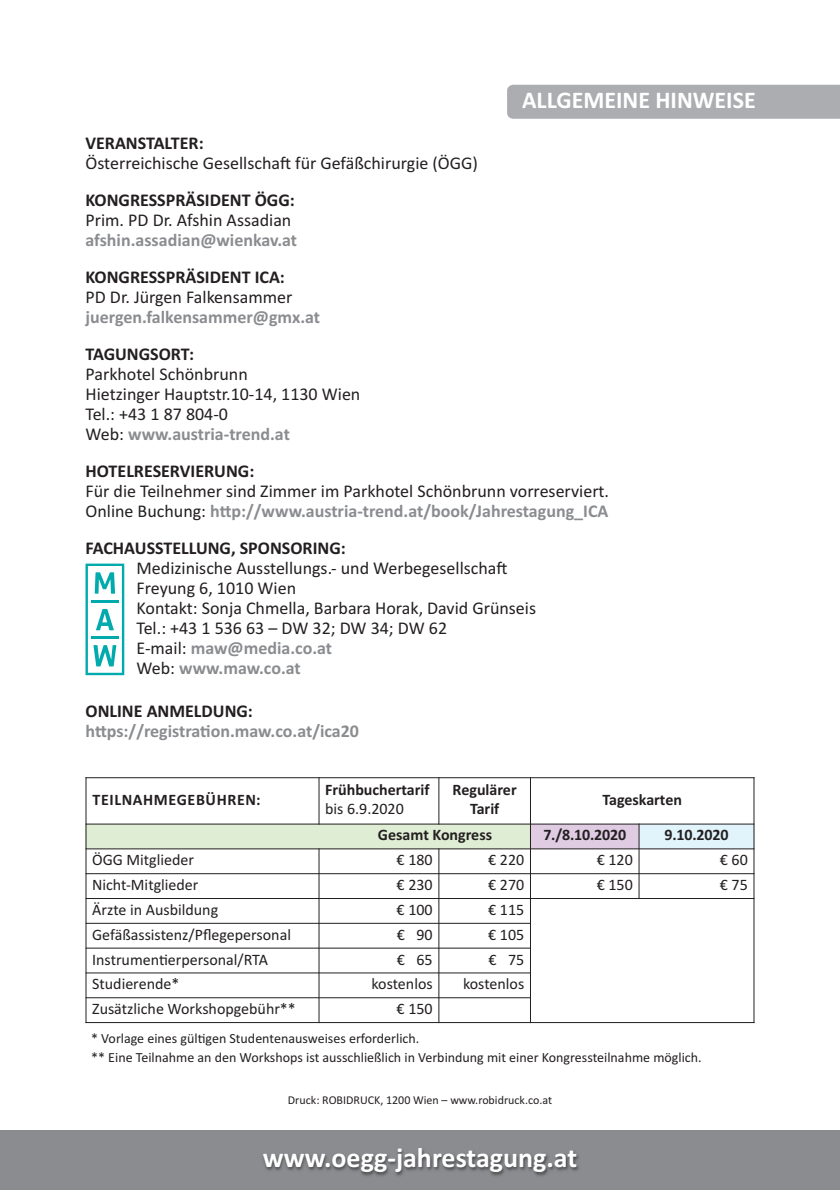
<style>
.page{position:relative;width:840px;height:1190px;background:#fff}
.page>*{position:absolute;margin:0;border:0;box-sizing:border-box;transform-origin:0 0}
.t1{font:700 28px "Calibri";color:#fff}
.t2{font:700 24px "Calibri";color:#fff}
.t3{font:18px/20px "Calibri";color:#231f20}
.t4{font:700 18px "Calibri";color:#231f20}
.t5{font:700 18px "Calibri";color:#8a8c8f}
.t6{font:16px "Calibri";color:#231f20}
.t7{font:700 16px/19px "Calibri";color:#231f20;text-align:center}
.t8{font:700 16px "Calibri";letter-spacing:.04em;color:#231f20}
.t9{font:14px/19px "Calibri";color:#231f20}
.t10{font:12px "Calibri";color:#231f20}
.s1{font-weight:700;color:#8a8c8f}
</style>
<div class="page">
<div style="left:0;top:1130px;width:840px;height:60px;background:#8a8c8f"></div>
<img style="left:263px;top:1149px;width:316px;height:27px">
<div style="left:507px;top:85px;width:333px;height:34px;background:#acadb1"></div>
<div style="left:86px;top:824px;width:444px;height:25px;background:#deedd4"></div>
<div style="left:530px;top:824px;width:109px;height:25px;background:#dfcce3"></div>
<div style="left:639px;top:824px;width:115px;height:25px;background:#e1f4fc"></div>
<hr style="left:86px;top:777px;width:1px;height:246px;background:#231f20">
<hr style="left:319px;top:777px;width:1px;height:48px;background:#231f20">
<hr style="left:319px;top:848px;width:1px;height:175px;background:#231f20">
<hr style="left:438px;top:777px;width:1px;height:48px;background:#231f20">
<hr style="left:438px;top:848px;width:1px;height:175px;background:#231f20">
<hr style="left:530px;top:777px;width:1px;height:246px;background:#231f20">
<hr style="left:639px;top:824px;width:1px;height:75px;background:#231f20">
<hr style="left:753px;top:777px;width:1px;height:246px;background:#231f20">
<hr style="left:86px;top:777px;width:668px;height:1px;background:#231f20">
<hr style="left:86px;top:824px;width:668px;height:1px;background:#231f20">
<hr style="left:86px;top:848px;width:668px;height:1px;background:#231f20">
<hr style="left:86px;top:873px;width:668px;height:1px;background:#231f20">
<hr style="left:86px;top:898px;width:668px;height:1px;background:#231f20">
<hr style="left:86px;top:923px;width:445px;height:1px;background:#231f20">
<hr style="left:86px;top:948px;width:445px;height:1px;background:#231f20">
<hr style="left:86px;top:972px;width:445px;height:1px;background:#231f20">
<hr style="left:86px;top:997px;width:445px;height:1px;background:#231f20">
<hr style="left:86px;top:1022px;width:668px;height:1px;background:#231f20">
<svg style="left:86px;top:564px;width:38px;height:111px"></svg>
<h2 class="t2" style="left:522px;top:92px;width:235px">ALLGEMEINE HINWEISE</h2>
<p class="t4" style="left:86px;top:137px;width:120px">VERANSTALTER:</p>
<p class="t3" style="left:86px;top:155px;width:394px">Österreichische Gesellschaft für Gefäßchirurgie (ÖGG)</p>
<p class="t4" style="left:86px;top:194px;width:211px">KONGRESSPRÄSIDENT ÖGG:</p>
<p class="t3" style="left:86px;top:212px;width:207px">Prim. PD Dr. Afshin Assadian</p>
<p class="t5" style="left:86px;top:234px;width:213px">afshin.assadian@wienkav.at</p>
<p class="t4" style="left:86px;top:271px;width:201px">KONGRESSPRÄSIDENT ICA:</p>
<p class="t3" style="left:86px;top:289px;width:208px">PD Dr. Jürgen Falkensammer</p>
<p class="t5" style="left:86px;top:311px;width:236px">juergen.falkensammer@gmx.at</p>
<p class="t4" style="left:86px;top:348px;width:110px">TAGUNGSORT:</p>
<p class="t3" style="left:86px;top:366px;width:276px">Parkhotel Schönbrunn<br>Hietzinger Hauptstr.10-14, 1130 Wien<br>Tel.: +43 1 87 804-0<br>Web: <span class="s1">www.austria-trend.at</span></p>
<p class="t4" style="left:86px;top:465px;width:170px">HOTELRESERVIERUNG:</p>
<p class="t3" style="left:86px;top:483px;width:525px">Für die Teilnehmer sind Zimmer im Parkhotel Schönbrunn vorreserviert.<br>Online Buchung: <span class="s1">http://www.austria-trend.at/book/Jahrestagung_ICA</span></p>
<p class="t4" style="left:86px;top:542px;width:262px">FACHAUSSTELLUNG, SPONSORING:</p>
<p class="t3" style="left:137px;top:560px;width:401px">Medizinische Ausstellungs.- und Werbegesellschaft Freyung 6, 1010 Wien<br>Kontakt: Sonja Chmella, Barbara Horak, David Grünseis Tel.: +43 1 536 63 – DW 32; DW 34; DW 62<br>E-mail: <span class="s1">maw@media.co.at<br></span>Web: <span class="s1">www.maw.co.at</span></p>
<p class="t4" style="left:86px;top:705px;width:169px">ONLINE ANMELDUNG:</p>
<p class="t5" style="left:86px;top:725px;width:275px">https://registration.maw.co.at/ica20</p>
<p class="t8" style="left:92px;top:794px;width:170px">TEILNAHMEGEBÜHREN:</p>
<p class="t7" style="left:325px;top:782px;width:106px">Frühbuchertarif</p>
<p class="t6" style="left:325px;top:804px;width:80px">bis 6.9.2020</p>
<p class="t7" style="left:453px;top:782px;width:66px">Regulärer<br>Tarif</p>
<p class="t7" style="left:602px;top:791px;width:81px">Tageskarten</p>
<p class="t7" style="left:378px;top:827px;width:116px">Gesamt Kongress</p>
<p class="t7" style="left:543px;top:827px;width:84px">7./8.10.2020</p>
<p class="t7" style="left:665px;top:827px;width:66px">9.10.2020</p>
<p class="t6" style="left:92px;top:854px;width:103px">ÖGG Mitglieder</p>
<p class="t6" style="left:397px;top:854px;width:38px">€ 180</p>
<p class="t6" style="left:488px;top:854px;width:38px">€ 220</p>
<p class="t6" style="left:597px;top:854px;width:38px">€ 120</p>
<p class="t6" style="left:720px;top:854px;width:29px">€ 60</p>
<p class="t6" style="left:92px;top:879px;width:108px">Nicht-Mitglieder</p>
<p class="t6" style="left:397px;top:879px;width:38px">€ 230</p>
<p class="t6" style="left:488px;top:879px;width:38px">€ 270</p>
<p class="t6" style="left:597px;top:879px;width:38px">€ 150</p>
<p class="t6" style="left:720px;top:879px;width:29px">€ 75</p>
<p class="t6" style="left:92px;top:904px;width:128px">Ärzte in Ausbildung</p>
<p class="t6" style="left:397px;top:904px;width:38px">€ 100</p>
<p class="t6" style="left:488px;top:904px;width:38px">€ 115</p>
<p class="t6" style="left:92px;top:929px;width:200px">Gefäßassistenz/Pflegepersonal</p>
<p class="t6" style="left:397px;top:929px;width:37px">€ 90</p>
<p class="t6" style="left:488px;top:929px;width:38px">€ 105</p>
<p class="t6" style="left:92px;top:954px;width:177px">Instrumentierpersonal/RTA</p>
<p class="t6" style="left:397px;top:954px;width:37px">€ 65</p>
<p class="t6" style="left:488px;top:954px;width:37px">€ 75</p>
<p class="t6" style="left:92px;top:978px;width:89px">Studierende*</p>
<p class="t6" style="left:372px;top:978px;width:63px">kostenlos</p>
<p class="t6" style="left:463px;top:978px;width:63px">kostenlos</p>
<p class="t6" style="left:92px;top:1003px;width:205px">Zusätzliche Workshopgebühr**</p>
<p class="t6" style="left:397px;top:1003px;width:38px">€ 150</p>
<p class="t9" style="left:91px;top:1030px;width:612px">* Vorlage eines gültigen Studentenausweises erforderlich.<br>** Eine Teilnahme an den Workshops ist ausschließlich in Verbindung mit einer Kongressteilnahme möglich.</p>
<p class="t10" style="left:288px;top:1096px;width:266px">Druck: ROBIDRUCK, 1200 Wien – www.robidruck.co.at</p>
<h1 class="t1" style="left:263px;top:1148px;width:316px">www.oegg-jahrestagung.at</h1>
</div>
